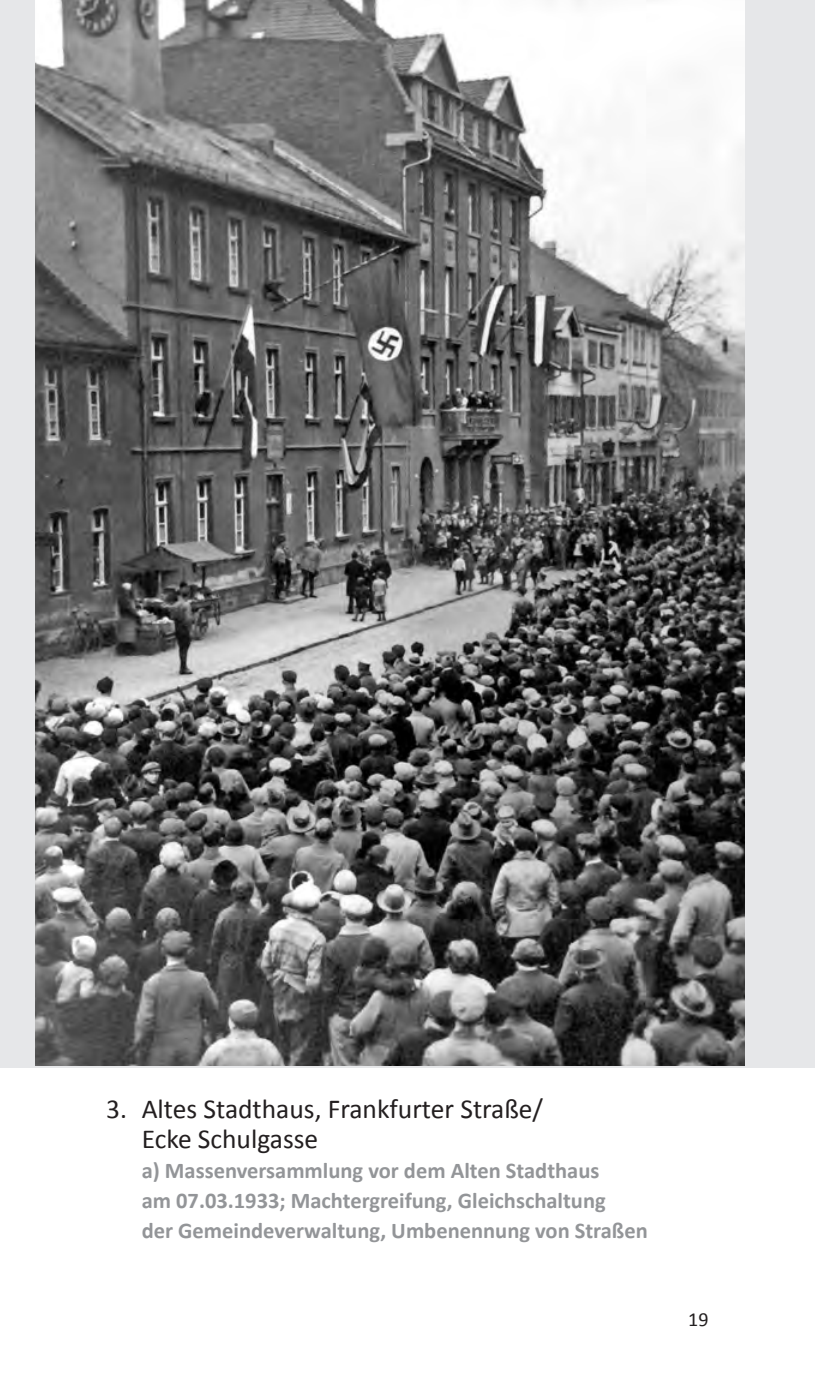
<style>
.page{position:relative;width:815px;height:1382px;background:#fff}
.page>*{position:absolute;margin:0;border:0;box-sizing:border-box;transform-origin:0 0}
.t1{font:27.5px/30px "Calibri";color:#231f20}
.t2{font:700 22.5px/30px "Calibri";color:#939598}
.t3{font:20px "Calibri";color:#231f20}
</style>
<div class="page">
<div style="left:0;top:0;width:815px;height:1067px;background:#e6e7e9"></div>
<img style="left:35px;top:0;width:709px;height:1066px">
<p class="t1" style="left:142px;top:1094px;width:403px;text-indent:-35px">3. Altes Stadthaus, Frankfurter Straße/<br>Ecke Schulgasse</p>
<p class="t2" style="left:142px;top:1155px;width:508px">a) Massenversammlung vor dem Alten Stadthaus<br>am 07.03.1933; Machtergreifung, Gleichschaltung<br>der Gemeindeverwaltung, Umbenennung von Straßen</p>
<p class="t3" style="left:688px;top:1307px;width:22px">19</p>
</div>
